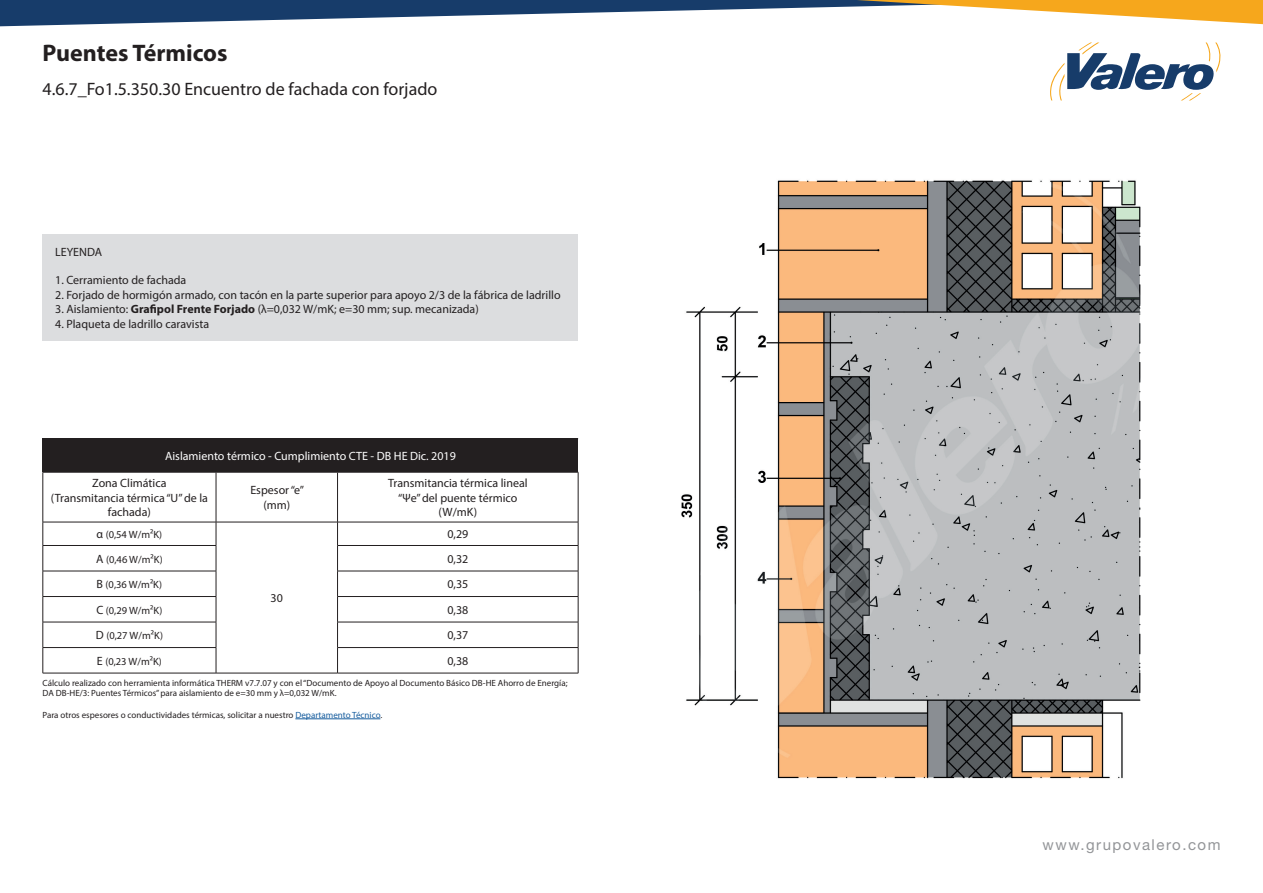
<style>
.page{position:relative;width:1263px;height:893px;background:#fff}
.page>*{position:absolute;margin:0;border:0;box-sizing:border-box;transform-origin:0 0}
.t1{font:700 24px "Myriad Pro";color:#231f20}
.t2{font:18px "Myriad Pro";color:#231f20}
.t3{font:15px "Helvetica Neue LT Std";letter-spacing:.1em;color:#939598}
.t4{font:12px/14.4px "Myriad Pro";color:#231f20;text-align:center}
.t5{font:12px "Myriad Pro";color:#fff}
.t6{font:10.5px "Myriad Pro";color:#231f20}
.t7{font:9px/10.8px "Myriad Pro";color:#231f20}
.s1{font-weight:700}
.s2{font-size:12px}
.s3{color:#175d9e}
</style>
<div class="page">
<div style="left:43px;top:234px;width:535px;height:106px;background:#dcdddf"></div>
<div style="left:43px;top:439px;width:535px;height:33px;background:#231f20"></div>
<hr style="left:43px;top:438px;width:173px;height:1px;background:#231f20">
<hr style="left:216px;top:438px;width:122px;height:1px;background:#231f20">
<hr style="left:338px;top:438px;width:240px;height:1px;background:#231f20">
<hr style="left:43px;top:472px;width:173px;height:1px;background:#231f20">
<hr style="left:216px;top:472px;width:122px;height:1px;background:#231f20">
<hr style="left:338px;top:472px;width:240px;height:1px;background:#231f20">
<hr style="left:43px;top:472px;width:1px;height:50px;background:#231f20">
<svg style="left:43px;top:523px;width:1px;height:150px"></svg>
<hr style="left:43px;top:673px;width:173px;height:1px;background:#231f20">
<hr style="left:216px;top:673px;width:122px;height:1px;background:#231f20">
<hr style="left:338px;top:673px;width:240px;height:1px;background:#231f20">
<hr style="left:216px;top:472px;width:1px;height:50px;background:#231f20">
<hr style="left:337px;top:472px;width:1px;height:50px;background:#231f20">
<hr style="left:43px;top:522px;width:173px;height:1px;background:#231f20">
<hr style="left:216px;top:522px;width:122px;height:1px;background:#231f20">
<hr style="left:338px;top:522px;width:240px;height:1px;background:#231f20">
<hr style="left:43px;top:545px;width:173px;height:1px;background:#231f20">
<hr style="left:337px;top:545px;width:241px;height:1px;background:#231f20">
<hr style="left:43px;top:571px;width:173px;height:1px;background:#231f20">
<hr style="left:337px;top:571px;width:241px;height:1px;background:#231f20">
<hr style="left:43px;top:596px;width:173px;height:1px;background:#231f20">
<hr style="left:337px;top:596px;width:241px;height:1px;background:#231f20">
<hr style="left:43px;top:622px;width:173px;height:1px;background:#231f20">
<hr style="left:337px;top:622px;width:241px;height:1px;background:#231f20">
<hr style="left:43px;top:647px;width:173px;height:1px;background:#231f20">
<svg style="left:216px;top:522px;width:1px;height:151px"></svg>
<hr style="left:337px;top:647px;width:241px;height:1px;background:#231f20">
<svg style="left:337px;top:522px;width:1px;height:151px"></svg>
<hr style="left:578px;top:472px;width:1px;height:50px;background:#231f20">
<svg style="left:578px;top:522px;width:1px;height:151px"></svg>
<img style="left:681px;top:180px;width:460px;height:599px">
<hr style="left:295px;top:718px;width:85px;height:1px;background:#175d9e">
<svg style="left:0;top:0;width:1263px;height:27px"></svg>
<svg style="left:1050px;top:43px;width:171px;height:57px"></svg>
<h1 class="t1" style="left:43px;top:37px;width:187px">Puentes Térmicos</h1>
<h2 class="t2" style="left:43px;top:77px;width:396px">4.6.7_Fo1.5.350.30 Encuentro de fachada con forjado</h2>
<p class="t4" style="left:55px;top:244px;width:48px">LEYENDA</p>
<p class="t4" style="left:55px;top:273px;width:133px">1. Cerramiento de fachada</p>
<p class="t4" style="left:55px;top:287px;width:507px">2. Forjado de hormigón armado, con tacón en la parte superior para apoyo 2/3 de la fábrica de ladrillo</p>
<p class="t4" style="left:55px;top:302px;width:425px">3. Aislamiento: <span class="s1">Grafipol Frente Forjado</span> (λ=0,032 W/mK; e=30 mm; sup. mecanizada)</p>
<p class="t4" style="left:55px;top:316px;width:155px">4. Plaqueta de ladrillo caravista</p>
<p class="t5" style="left:165px;top:449px;width:292px">Aislamiento térmico - Cumplimiento CTE - DB HE Dic. 2019</p>
<p class="t4" style="left:51px;top:476px;width:159px">Zona Climática<br>(Transmitancia térmica “U” de la fachada)</p>
<p class="t4" style="left:250px;top:483px;width:55px">Espesor “e” (mm)</p>
<p class="t4" style="left:388px;top:476px;width:141px">Transmitancia térmica lineal “Ψe” del puente térmico (W/mK)</p>
<p class="t6" style="left:97px;top:528px;width:67px"><span class="s2">α</span> (0,54 W/m²K)</p>
<p class="t4" style="left:447px;top:527px;width:22px">0,29</p>
<p class="t6" style="left:96px;top:553px;width:68px"><span class="s2">A</span> (0,46 W/m²K)</p>
<p class="t4" style="left:447px;top:551px;width:22px">0,32</p>
<p class="t6" style="left:97px;top:578px;width:67px"><span class="s2">B</span> (0,36 W/m²K)</p>
<p class="t4" style="left:447px;top:577px;width:22px">0,35</p>
<p class="t6" style="left:96px;top:604px;width:68px"><span class="s2">C</span> (0,29 W/m²K)</p>
<p class="t4" style="left:447px;top:602px;width:22px">0,38</p>
<p class="t6" style="left:96px;top:629px;width:69px"><span class="s2">D</span> (0,27 W/m²K)</p>
<p class="t4" style="left:447px;top:628px;width:22px">0,37</p>
<p class="t6" style="left:97px;top:655px;width:67px"><span class="s2">E</span> (0,23 W/m²K)</p>
<p class="t4" style="left:447px;top:653px;width:22px">0,38</p>
<p class="t7" style="left:43px;top:677px;width:526px">Cálculo realizado con herramienta informática THERM v7.7.07 y con el “Documento de Apoyo al Documento Básico DB-HE Ahorro de Energía;<br>DA DB-HE/3: Puentes Térmicos” para aislamiento de e=30 mm y λ=0,032 W/mK.</p>
<p class="t7" style="left:43px;top:709px;width:341px">Para otros espesores o conductividades térmicas, solicitar a nuestro <span class="s3">Departamento Técnico</span>.</p>
<p class="t4" style="left:271px;top:591px;width:14px">30</p>
<p class="t3" style="left:1043px;top:836px;width:179px">www.grupovalero.com</p>
</div>
